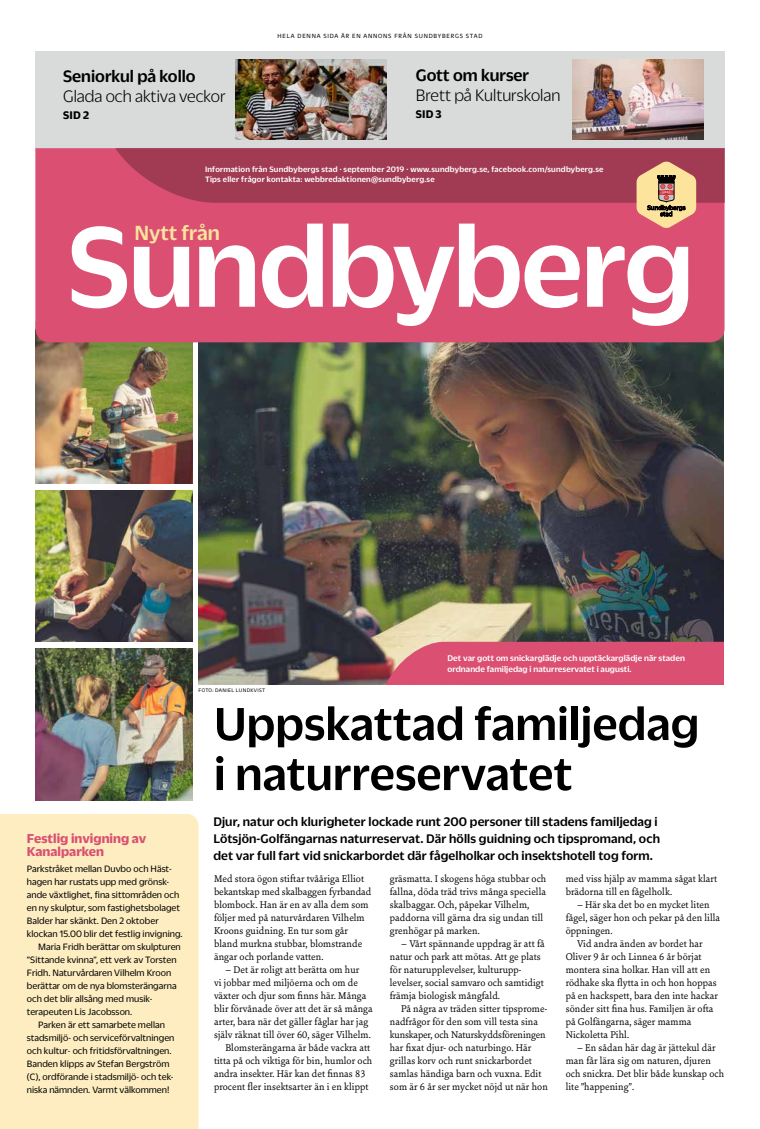
<style>
.page{position:relative;width:760px;height:1129px;background:#fff}
.page>*{position:absolute;margin:0;border:0;box-sizing:border-box;transform-origin:0 0}
.t1{font:500 123.4px "Duplicate Sans";letter-spacing:-.02em;color:#fff}
.t2{font:500 50px/50px "Duplicate Sans";letter-spacing:.005em;color:#000}
.t3{font:500 22.2px "Duplicate Sans";letter-spacing:-.005em;color:#fce49c}
.t4{font:300 18px "Duplicate Sans";color:#000}
.t5{font:500 18px "Duplicate Sans";color:#000}
.t6{font:700 14px/13px "Duplicate Sans";letter-spacing:.005em;color:#da4f72}
.t7{font:500 13.5px/17.3px "Duplicate Sans";letter-spacing:.01em;color:#000}
.t8{font:700 12px "Duplicate Sans";letter-spacing:.01em;color:#000}
.t9{font:10.5px/13px "Sina Nova";letter-spacing:.005em;color:#000}
.t10{font:10px "Duplicate Sans";letter-spacing:.005em;color:#000}
.t11{font:500 9px/10.8px "Duplicate Sans";letter-spacing:.01em;color:#fff}
.t12{font:500 8.5px/10.2px "Duplicate Sans";letter-spacing:.025em;color:#fff}
.t13{font:6.5px "Duplicate Sans";letter-spacing:.12em;color:#000}
.t14{font:5.5px "Duplicate Sans";letter-spacing:.06em;color:#000}
</style>
<div class="page">
<div style="left:0;top:814px;width:198px;height:314px;background:#fdedc0"></div>
<img style="left:198px;top:342px;width:526px;height:342px">
<img style="left:35px;top:342px;width:158px;height:141px">
<img style="left:35px;top:490px;width:158px;height:151px">
<img style="left:35px;top:648px;width:158px;height:152px">
<svg style="left:386px;top:641px;width:338px;height:43px"></svg>
<div style="left:35px;top:52px;width:689px;height:98px;background:#d9dada"></div>
<div style="left:35px;top:148px;width:689px;height:194px;background:#da4f72"></div>
<svg style="left:115px;top:148px;width:609px;height:80px"></svg>
<img style="left:236px;top:60px;width:150px;height:80px">
<img style="left:573px;top:60px;width:130px;height:79px">
<h3 class="t5" style="left:63px;top:64px;width:134px">Seniorkul på kollo</h3>
<h3 class="t4" style="left:63px;top:85px;width:164px">Glada och aktiva veckor</h3>
<p class="t8" style="left:63px;top:107px;width:27px">SID 2</p>
<p class="t13" style="left:277px;top:32px;width:206px">HELA DENNA SIDA ÄR EN ANNONS FRÅN SUNDBYBERGS STAD</p>
<h3 class="t5" style="left:416px;top:63px;width:115px">Gott om kurser</h3>
<h3 class="t4" style="left:416px;top:84px;width:146px">Brett på Kulturskolan</h3>
<p class="t8" style="left:416px;top:106px;width:28px">SID 3</p>
<p class="t12" style="left:205px;top:164px;width:400px">Information från Sundbybergs stad · september 2019 · www.sundbyberg.se, facebook.com/sundbyberg.se<br>Tips eller frågor kontakta: webbredaktionen@sundbyberg.se</p>
<h1 class="t1" style="left:68px;top:184px;width:627px">Sundbyberg</h1>
<h3 class="t3" style="left:134px;top:218px;width:87px">Nytt från</h3>
<p class="t11" style="left:447px;top:651px;width:239px">Det var gott om snickarglädje och upptäckarglädje när staden ordnande familjedag i naturreservatet i augusti.</p>
<h3 class="t6" style="left:27px;top:830px;width:121px">Festlig invigning av<br>Kanalparken</h3>
<p class="t10" style="left:27px;top:862px;width:146px">Parkstråket mellan Duvbo och Häst-</p>
<p class="t10" style="left:27px;top:875px;width:144px">hagen har rustats upp med grönsk-</p>
<p class="t10" style="left:27px;top:888px;width:154px">ande växtlighet, fina sittområden och</p>
<p class="t10" style="left:27px;top:901px;width:155px">en ny skulptur, som fastighetsbolaget</p>
<p class="t10" style="left:27px;top:914px;width:133px">Balder har skänkt. Den 2 oktober</p>
<p class="t10" style="left:27px;top:927px;width:157px">klockan 15.00 blir det festlig invigning.</p>
<p class="t10" style="left:38px;top:940px;width:144px">Maria Fridh berättar om skulpturen</p>
<p class="t10" style="left:27px;top:953px;width:151px">”Sittande kvinna”, ett verk av Torsten</p>
<p class="t10" style="left:27px;top:966px;width:146px">Fridh. Naturvårdaren Vilhelm Kroon</p>
<p class="t10" style="left:27px;top:979px;width:151px">berättar om de nya blomsterängarna</p>
<p class="t10" style="left:27px;top:992px;width:127px">och det blir allsång med musik-</p>
<p class="t10" style="left:27px;top:1005px;width:107px">terapeuten Lis Jacobsson.</p>
<p class="t10" style="left:38px;top:1018px;width:128px">Parken är ett samarbete mellan</p>
<p class="t10" style="left:27px;top:1031px;width:149px">stadsmiljö- och serviceförvaltningen</p>
<p class="t10" style="left:27px;top:1044px;width:146px">och kultur- och fritidsförvaltningen.</p>
<p class="t10" style="left:27px;top:1057px;width:144px">Banden klipps av Stefan Bergström</p>
<p class="t10" style="left:27px;top:1070px;width:148px">(C), ordförande i stadsmiljö- och tek-</p>
<p class="t10" style="left:27px;top:1083px;width:144px">niska nämnden. Varmt välkommen!</p>
<p class="t14" style="left:198px;top:686px;width:68px">FOTO: DANIEL LUNDKVIST</p>
<h2 class="t2" style="left:214px;top:694px;width:486px">Uppskattad familjedag i naturreservatet</h2>
<p class="t7" style="left:213px;top:811px;width:448px">Djur, natur och klurigheter lockade runt 200 personer till stadens familjedag i<br>Lötsjön-Golfängarnas naturreservat. Där hölls guidning och tipspromand, och det var full fart vid snickarbordet där fågelholkar och insektshotell tog form.</p>
<p class="t9" style="left:214px;top:871px;width:159px">Med stora ögon stiftar tvååriga Elliot bekantskap med skalbaggen fyrbandad blombock. Han är en av alla dem som följer med på naturvårdaren Vilhelm Kroons guidning. En tur som går bland murkna stubbar, blomstrande ängar och porlande vatten.</p>
<p class="t9" style="left:225px;top:962px;width:135px">– Det är roligt att berätta om hur</p>
<p class="t9" style="left:214px;top:975px;width:145px">vi jobbar med miljöerna och om de</p>
<p class="t9" style="left:214px;top:988px;width:154px">växter och djur som finns här. Många</p>
<p class="t9" style="left:214px;top:1001px;width:160px">blir förvånade över att det är så många</p>
<p class="t9" style="left:214px;top:1014px;width:156px">arter, bara när det gäller fåglar har jag</p>
<p class="t9" style="left:214px;top:1027px;width:158px">själv räknat till över 60, säger Vilhelm.</p>
<p class="t9" style="left:225px;top:1040px;width:146px">Blomsterängarna är både vackra att</p>
<p class="t9" style="left:214px;top:1053px;width:160px">titta på och viktiga för bin, humlor och</p>
<p class="t9" style="left:214px;top:1066px;width:153px">andra insekter. Här kan det finnas 83</p>
<p class="t9" style="left:214px;top:1079px;width:156px">procent fler insektsarter än i en klippt</p>
<p class="t9" style="left:390px;top:871px;width:158px">gräsmatta. I skogens höga stubbar och fallna, döda träd trivs många speciella skalbaggar. Och, påpekar Vilhelm, paddorna vill gärna dra sig undan till grenhögar på marken.</p>
<p class="t9" style="left:390px;top:936px;width:156px;text-indent:11px">– Vårt spännande uppdrag är att få natur och park att mötas. Att ge plats för naturupplevelser, kulturupp&shy;levelser, social samvaro och samtidigt främja biologisk mångfald.</p>
<p class="t9" style="left:390px;top:1001px;width:159px;text-indent:11px">På några av träden sitter tipsprome&shy;nadfrågor för den som vill testa sina kunskaper, och Naturskyddsföreningen har fixat djur- och naturbingo. Här grillas korv och runt snickarbordet samlas händiga barn och vuxna. Edit som är 6 år ser mycket nöjd ut när hon</p>
<p class="t9" style="left:565px;top:871px;width:153px">med viss hjälp av mamma sågat klart brädorna till en fågelholk.</p>
<p class="t9" style="left:577px;top:897px;width:134px">– Här ska det bo en mycket liten</p>
<p class="t9" style="left:565px;top:910px;width:156px">fågel, säger hon och pekar på den lilla</p>
<p class="t9" style="left:565px;top:923px;width:48px">öppningen.</p>
<p class="t9" style="left:577px;top:936px;width:127px">Vid andra änden av bordet har</p>
<p class="t9" style="left:565px;top:949px;width:137px">Oliver 9 år och Linnea 6 år börjat</p>
<p class="t9" style="left:565px;top:962px;width:146px">montera sina holkar. Han vill att en</p>
<p class="t9" style="left:565px;top:975px;width:153px">rödhake ska flytta in och hon hoppas</p>
<p class="t9" style="left:565px;top:988px;width:154px">på en hackspett, bara den inte hackar</p>
<p class="t9" style="left:565px;top:1001px;width:149px">sönder sitt fina hus. Familjen är ofta</p>
<p class="t9" style="left:565px;top:1014px;width:127px">på Golfängarna, säger mamma</p>
<p class="t9" style="left:565px;top:1027px;width:65px">Nickoletta Pihl.</p>
<p class="t9" style="left:565px;top:1040px;width:160px;text-indent:11px">– En sådan här dag är jättekul där man får lära sig om naturen, djuren och snickra. Det blir både kunskap och lite ”happening”.</p>
</div>
